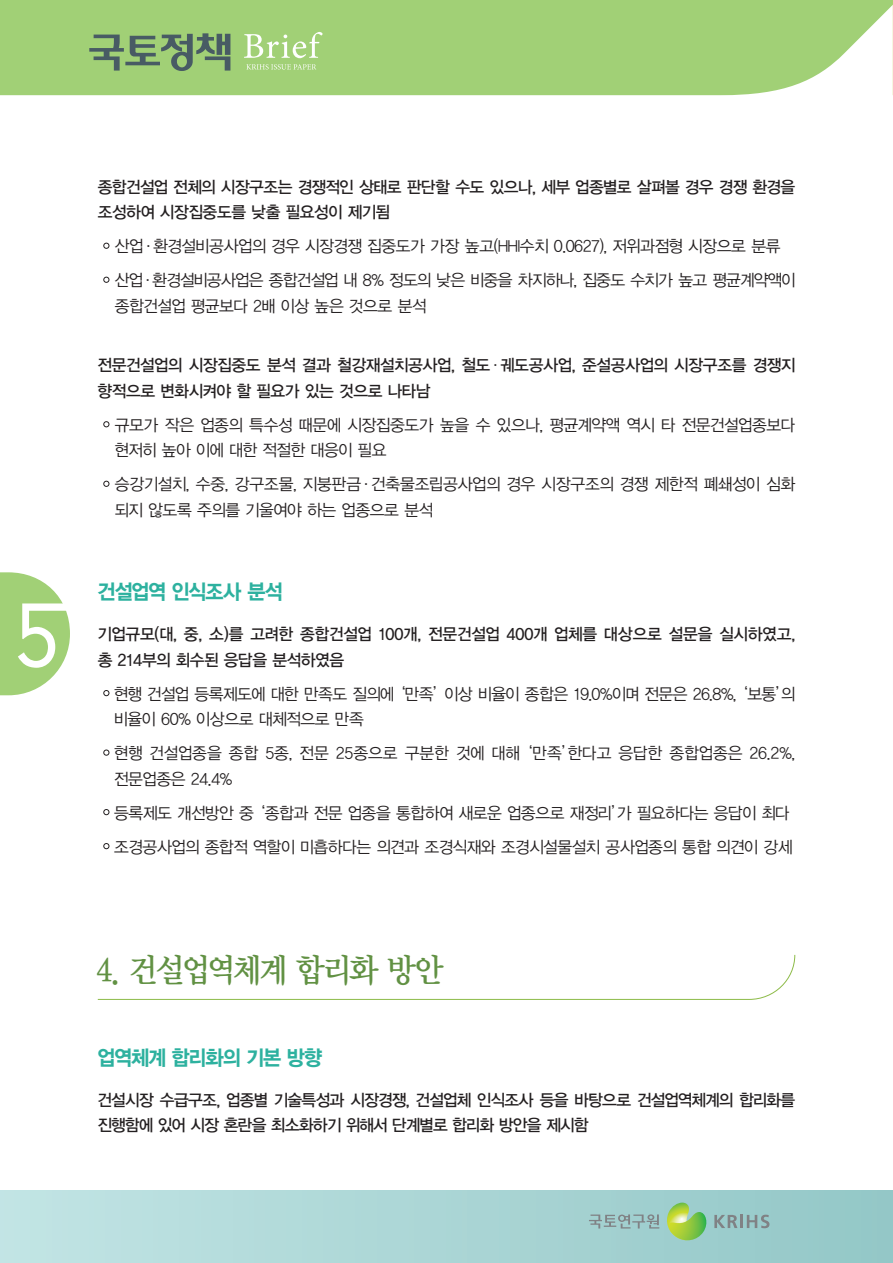
<style>
.page{position:relative;width:893px;height:1263px;background:#fff}
.page>*{position:absolute;margin:0;border:0;box-sizing:border-box;transform-origin:0 0}
.t1{font:33px "YDIY Mj O340";letter-spacing:-.095em;color:#619143;scale:.94 1}
.t2{font:21px "YDIYGO350";letter-spacing:-.055em;color:#2db19f;scale:.94 1}
.t3{font:16.5px/25.5px "YDIYGO320";letter-spacing:-.035em;color:#231f20}
.t4{font:16.5px/25.5px "YDIYGO330";letter-spacing:-.04em;color:#231f20}
.t5{font:16.5px/25.5px "YDIYGO330";letter-spacing:-.06em;color:#231f20}
.t6{font:16.5px/25.5px "YDIYGO320";letter-spacing:-.015em;color:#231f20}
.s1{font-family:"YDIYGO320"}
</style>
<div class="page">
<div style="left:0;top:0;width:892px;height:95px;background:#a1d076"></div>
<svg style="left:892px;top:0;width:1px;height:95px"></svg>
<svg style="left:89px;top:33px;width:141px;height:38px;background:#7da16e"></svg>
<svg style="left:246px;top:64px;width:70px;height:6px"></svg>
<svg style="left:244px;top:32px;width:79px;height:26px"></svg>
<div style="left:0;top:1191px;width:893px;height:72px;background:linear-gradient(to right,#c2e4e4,#93c7c7)"></div>
<svg style="left:589px;top:1202px;width:180px;height:40px;background:#9ac6b3"></svg>
<svg style="left:0;top:572px;width:70px;height:123px"></svg>
<svg style="left:103px;top:243px;width:6px;height:6px"></svg>
<svg style="left:103px;top:277px;width:6px;height:6px"></svg>
<svg style="left:103px;top:421px;width:6px;height:6px"></svg>
<svg style="left:103px;top:481px;width:6px;height:6px"></svg>
<svg style="left:103px;top:690px;width:6px;height:6px"></svg>
<svg style="left:103px;top:750px;width:6px;height:5px"></svg>
<svg style="left:103px;top:809px;width:6px;height:6px"></svg>
<svg style="left:103px;top:843px;width:6px;height:6px"></svg>
<svg style="left:97px;top:954px;width:698px;height:46px"></svg>
<p class="t4" style="left:98px;top:174px;width:699px">종합건설업 전체의 시장구조는 경쟁적인 상태로 판단할 수도 있으나, 세부 업종별로 살펴볼 경우 경쟁 환경을 조성하여 시장집중도를 낮출 필요성이 제기됨</p>
<p class="t3" style="left:115px;top:234px;width:667px">산업·환경설비공사업의 경우 시장경쟁 집중도가 가장 높고(HHI수치 0.0627), 저위과점형 시장으로 분류</p>
<p class="t3" style="left:115px;top:268px;width:682px">산업·환경설비공사업은 종합건설업 내 8% 정도의 낮은 비중을 차지하나, 집중도 수치가 높고 평균계약액이 종합건설업 평균보다 2배 이상 높은 것으로 분석</p>
<p class="t4" style="left:98px;top:353px;width:700px">전문건설업의 시장집중도 분석 결과 철강재설치공사업, 철도<span class="s1">·</span>궤도공사업, 준설공사업의 시장구조를 경쟁지 향적으로 변화시켜야 할 필요가 있는 것으로 나타남</p>
<p class="t3" style="left:115px;top:412px;width:682px">규모가 작은 업종의 특수성 때문에 시장집중도가 높을 수 있으나, 평균계약액 역시 타 전문건설업종보다 현저히 높아 이에 대한 적절한 대응이 필요</p>
<p class="t3" style="left:114px;top:472px;width:682px">승강기설치, 수중, 강구조물, 지붕판금·건축물조립공사업의 경우 시장구조의 경쟁 제한적 폐쇄성이 심화 되지 않도록 주의를 기울여야 하는 업종으로 분석</p>
<p class="t2" style="left:98px;top:581px;width:199px">건설업역 인식조사 분석</p>
<p class="t4" style="left:97px;top:622px;width:700px">기업규모(대, 중, 소)를 고려한 종합건설업 100개, 전문건설업 400개 업체를 대상으로 설문을 실시하였고, 총 214부의 회수된 응답을 분석하였음</p>
<p class="t3" style="left:114px;top:681px;width:683px">현행 건설업 등록제도에 대한 만족도 질의에 ‘만족’이상 비율이 종합은 19.0%이며 전문은 26.8%, ‘보통’의 비율이 60% 이상으로 대체적으로 만족</p>
<p class="t6" style="left:114px;top:741px;width:683px">현행 건설업종을 종합 5종, 전문 25종으로 구분한 것에 대해 ‘만족’한다고 응답한 종합업종은 26.2%, 전문업종은 24.4%</p>
<p class="t3" style="left:114px;top:800px;width:677px">등록제도 개선방안 중 ‘종합과 전문 업종을 통합하여 새로운 업종으로 재정리’가 필요하다는 응답이 최다</p>
<p class="t3" style="left:114px;top:834px;width:680px">조경공사업의 종합적 역할이 미흡하다는 의견과 조경식재와 조경시설물설치 공사업종의 통합 의견이 강세</p>
<p class="t1" style="left:95px;top:953px;width:372px">4. 건설업역체계 합리화 방안</p>
<p class="t2" style="left:97px;top:1046px;width:241px">업역체계 합리화의 기본 방향</p>
<p class="t5" style="left:97px;top:1087px;width:699px">건설시장 수급구조, 업종별 기술특성과 시장경쟁, 건설업체 인식조사 등을 바탕으로 건설업역체계의 합리화를 진행함에 있어 시장 혼란을 최소화하기 위해서 단계별로 합리화 방안을 제시함</p>
</div>
